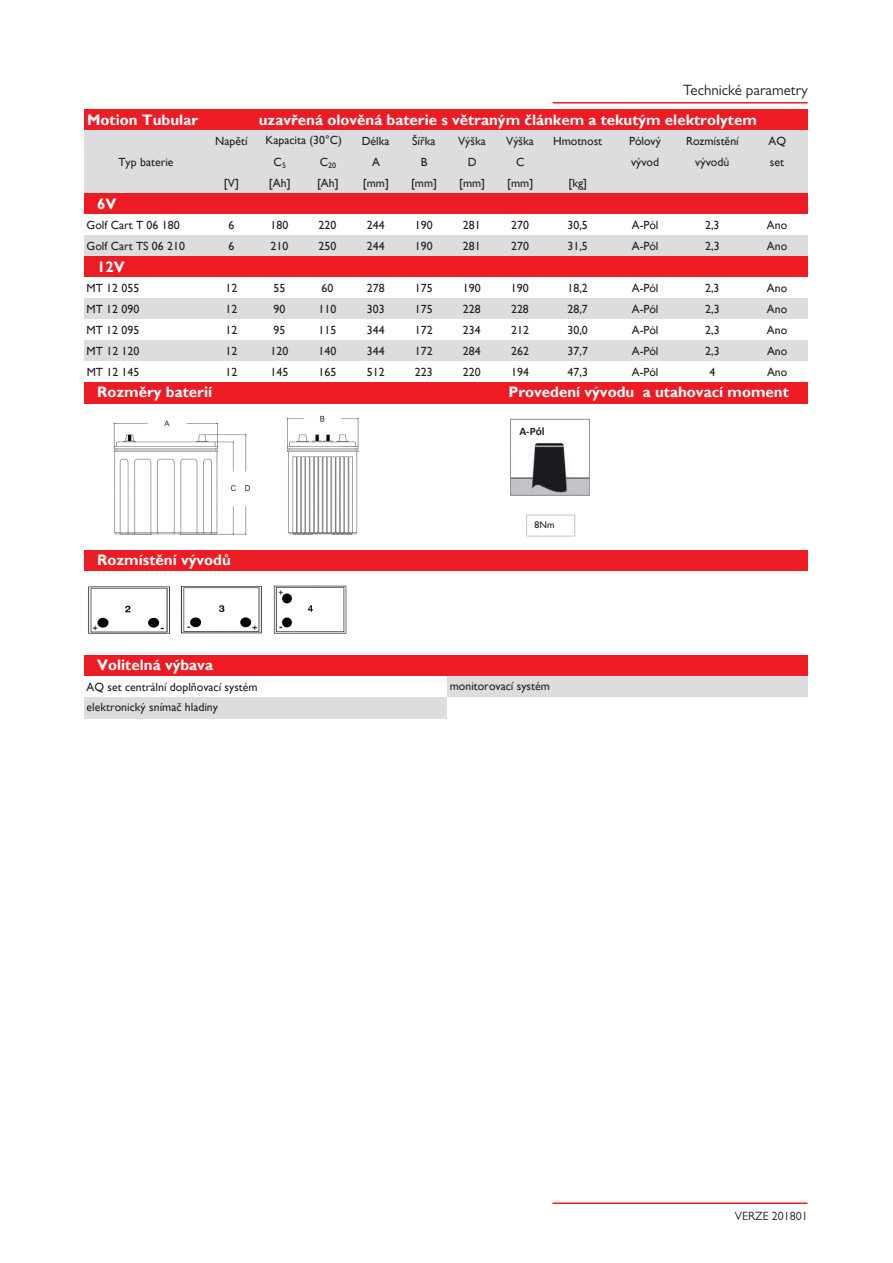
<style>
.page{position:relative;width:893px;height:1263px;background:#fff}
.page>*{position:absolute;margin:0;border:0;box-sizing:border-box;transform-origin:0 0}
.t1{font:700 15.15px "Gill Sans";color:#fff}
.t2{font:15px "Gill Sans MT Pro";color:#231f20}
.t3{font:12px "Gill Sans MT Pro";color:#231f20}
.t4{font:11.85px "Gill Sans";letter-spacing:.005em;color:#231f20}
.t5{font:700 11.4px "Calibri";color:#231f20}
.t6{font:9.75px "Gill Sans";color:#231f20}
.t7{font:7.95px "Gill Sans";color:#231f20}
</style>
<div class="page">
<hr style="left:553px;top:102px;width:254px;height:2px;background:#ed1c24">
<hr style="left:552px;top:1202px;width:255px;height:2px;background:#ee1d23">
<div style="left:84px;top:110px;width:724px;height:21px;background:#ed1c24"></div>
<div style="left:84px;top:131px;width:724px;height:63px;background:#dcdddf"></div>
<div style="left:84px;top:194px;width:724px;height:21px;background:#ed1c24"></div>
<div style="left:84px;top:236px;width:724px;height:21px;background:#dcdddf"></div>
<div style="left:84px;top:256px;width:724px;height:22px;background:#ed1c24"></div>
<div style="left:84px;top:277px;width:724px;height:22px;background:#fff"></div>
<div style="left:84px;top:298px;width:724px;height:22px;background:#dcdddf"></div>
<div style="left:84px;top:319px;width:724px;height:22px;background:#fff"></div>
<div style="left:84px;top:340px;width:724px;height:22px;background:#dcdddf"></div>
<div style="left:84px;top:361px;width:724px;height:21px;background:#fff"></div>
<div style="left:84px;top:382px;width:724px;height:21px;background:#ed1c24"></div>
<div style="left:84px;top:550px;width:724px;height:21px;background:#ed1c24"></div>
<div style="left:84px;top:655px;width:724px;height:21px;background:#ed1c24"></div>
<div style="left:448px;top:676px;width:360px;height:21px;background:#dcdddf"></div>
<div style="left:84px;top:697px;width:364px;height:21px;background:#dcdddf"></div>
<img style="left:113px;top:415px;width:246px;height:120px">
<img style="left:180px;top:586px;width:82px;height:47px">
<img style="left:274px;top:586px;width:73px;height:48px">
<img style="left:88px;top:586px;width:82px;height:48px">
<img style="left:512px;top:443px;width:76px;height:51px">
<div style="left:510px;top:419px;width:80px;height:77px;border:1px solid #939598"></div>
<div style="left:511px;top:420px;width:72px;height:22px;background:#fff"></div>
<div style="left:526px;top:515px;width:49px;height:21px;border:1px solid #c4c5c7"></div>
<p class="t1" style="left:87px;top:111px;width:112px">Motion Tubular</p>
<p class="t4" style="left:118px;top:155px;width:57px">Typ baterie</p>
<p class="t2" style="left:683px;top:82px;width:126px">Technické parametry</p>
<p class="t1" style="left:259px;top:110px;width:500px">uzavřená olověná baterie s větraným článkem a tekutým elektrolytem</p>
<p class="t4" style="left:215px;top:134px;width:34px">Napětí</p>
<p class="t4" style="left:362px;top:134px;width:29px">Délka</p>
<p class="t4" style="left:412px;top:134px;width:25px">Šířka</p>
<p class="t4" style="left:458px;top:134px;width:29px">Výška</p>
<p class="t4" style="left:506px;top:134px;width:29px">Výška</p>
<p class="t4" style="left:553px;top:134px;width:51px">Hmotnost</p>
<p class="t4" style="left:629px;top:134px;width:33px">Pólový</p>
<p class="t4" style="left:686px;top:134px;width:54px">Rozmístění</p>
<p class="t4" style="left:768px;top:134px;width:19px">AQ</p>
<p class="t4" style="left:274px;top:155px;width:14px">C<sub>5</sub></p>
<p class="t7" style="left:320px;top:161px;width:18px"><sup>C</sup>20</p>
<p class="t4" style="left:372px;top:155px;width:9px">A</p>
<p class="t4" style="left:421px;top:155px;width:8px">B</p>
<p class="t4" style="left:468px;top:155px;width:10px">D</p>
<p class="t4" style="left:516px;top:155px;width:10px">C</p>
<p class="t4" style="left:631px;top:155px;width:30px">vývod</p>
<p class="t4" style="left:695px;top:155px;width:35px">vývodů</p>
<p class="t4" style="left:770px;top:155px;width:16px">set</p>
<p class="t4" style="left:224px;top:176px;width:16px">[V]</p>
<p class="t4" style="left:269px;top:176px;width:23px">[Ah]</p>
<p class="t4" style="left:317px;top:176px;width:23px">[Ah]</p>
<p class="t4" style="left:363px;top:176px;width:28px">[mm]</p>
<p class="t4" style="left:411px;top:176px;width:28px">[mm]</p>
<p class="t4" style="left:459px;top:176px;width:28px">[mm]</p>
<p class="t4" style="left:507px;top:176px;width:28px">[mm]</p>
<p class="t4" style="left:568px;top:176px;width:20px">[kg]</p>
<p class="t4" style="left:266px;top:134px;width:78px">Kapacita (30°C)</p>
<p class="t1" style="left:97px;top:195px;width:21px">6V</p>
<p class="t4" style="left:87px;top:218px;width:95px">Golf Cart T 06 180</p>
<p class="t4" style="left:228px;top:218px;width:7px">6</p>
<p class="t4" style="left:270px;top:218px;width:19px">180</p>
<p class="t4" style="left:319px;top:218px;width:19px">220</p>
<p class="t4" style="left:367px;top:218px;width:19px">244</p>
<p class="t4" style="left:415px;top:218px;width:19px">190</p>
<p class="t4" style="left:463px;top:218px;width:19px">281</p>
<p class="t4" style="left:511px;top:218px;width:19px">270</p>
<p class="t4" style="left:567px;top:218px;width:22px">30,5</p>
<p class="t4" style="left:632px;top:218px;width:28px">A-Pól</p>
<p class="t4" style="left:705px;top:218px;width:16px">2,3</p>
<p class="t4" style="left:767px;top:218px;width:22px">Ano</p>
<p class="t4" style="left:87px;top:239px;width:100px">Golf Cart TS 06 210</p>
<p class="t4" style="left:228px;top:239px;width:7px">6</p>
<p class="t4" style="left:270px;top:239px;width:19px">210</p>
<p class="t4" style="left:319px;top:239px;width:19px">250</p>
<p class="t4" style="left:367px;top:239px;width:19px">244</p>
<p class="t4" style="left:415px;top:239px;width:19px">190</p>
<p class="t4" style="left:463px;top:239px;width:19px">281</p>
<p class="t4" style="left:511px;top:239px;width:19px">270</p>
<p class="t4" style="left:567px;top:239px;width:22px">31,5</p>
<p class="t4" style="left:632px;top:239px;width:28px">A-Pól</p>
<p class="t4" style="left:705px;top:239px;width:16px">2,3</p>
<p class="t4" style="left:767px;top:239px;width:22px">Ano</p>
<p class="t1" style="left:97px;top:258px;width:29px">12V</p>
<p class="t4" style="left:87px;top:281px;width:54px">MT 12 055</p>
<p class="t4" style="left:225px;top:281px;width:13px">12</p>
<p class="t4" style="left:273px;top:281px;width:13px">55</p>
<p class="t4" style="left:322px;top:281px;width:13px">60</p>
<p class="t4" style="left:367px;top:281px;width:19px">278</p>
<p class="t4" style="left:415px;top:281px;width:19px">175</p>
<p class="t4" style="left:463px;top:281px;width:19px">190</p>
<p class="t4" style="left:511px;top:281px;width:19px">190</p>
<p class="t4" style="left:567px;top:281px;width:22px">18,2</p>
<p class="t4" style="left:632px;top:281px;width:28px">A-Pól</p>
<p class="t4" style="left:705px;top:281px;width:16px">2,3</p>
<p class="t4" style="left:767px;top:281px;width:22px">Ano</p>
<p class="t4" style="left:87px;top:302px;width:54px">MT 12 090</p>
<p class="t4" style="left:225px;top:302px;width:13px">12</p>
<p class="t4" style="left:273px;top:302px;width:13px">90</p>
<p class="t4" style="left:319px;top:302px;width:19px">110</p>
<p class="t4" style="left:367px;top:302px;width:19px">303</p>
<p class="t4" style="left:415px;top:302px;width:19px">175</p>
<p class="t4" style="left:463px;top:302px;width:19px">228</p>
<p class="t4" style="left:511px;top:302px;width:19px">228</p>
<p class="t4" style="left:567px;top:302px;width:22px">28,7</p>
<p class="t4" style="left:632px;top:302px;width:28px">A-Pól</p>
<p class="t4" style="left:705px;top:302px;width:16px">2,3</p>
<p class="t4" style="left:767px;top:302px;width:22px">Ano</p>
<p class="t4" style="left:87px;top:323px;width:54px">MT 12 095</p>
<p class="t4" style="left:225px;top:323px;width:13px">12</p>
<p class="t4" style="left:273px;top:323px;width:13px">95</p>
<p class="t4" style="left:319px;top:323px;width:19px">115</p>
<p class="t4" style="left:367px;top:323px;width:19px">344</p>
<p class="t4" style="left:415px;top:323px;width:19px">172</p>
<p class="t4" style="left:463px;top:323px;width:19px">234</p>
<p class="t4" style="left:511px;top:323px;width:19px">212</p>
<p class="t4" style="left:567px;top:323px;width:22px">30,0</p>
<p class="t4" style="left:632px;top:323px;width:28px">A-Pól</p>
<p class="t4" style="left:705px;top:323px;width:16px">2,3</p>
<p class="t4" style="left:767px;top:323px;width:22px">Ano</p>
<p class="t4" style="left:87px;top:344px;width:54px">MT 12 120</p>
<p class="t4" style="left:225px;top:344px;width:13px">12</p>
<p class="t4" style="left:271px;top:344px;width:19px">120</p>
<p class="t4" style="left:319px;top:344px;width:19px">140</p>
<p class="t4" style="left:367px;top:344px;width:19px">344</p>
<p class="t4" style="left:415px;top:344px;width:19px">172</p>
<p class="t4" style="left:463px;top:344px;width:19px">284</p>
<p class="t4" style="left:511px;top:344px;width:19px">262</p>
<p class="t4" style="left:567px;top:344px;width:22px">37,7</p>
<p class="t4" style="left:632px;top:344px;width:28px">A-Pól</p>
<p class="t4" style="left:705px;top:344px;width:16px">2,3</p>
<p class="t4" style="left:767px;top:344px;width:22px">Ano</p>
<p class="t4" style="left:87px;top:365px;width:54px">MT 12 145</p>
<p class="t4" style="left:225px;top:365px;width:13px">12</p>
<p class="t4" style="left:271px;top:365px;width:19px">145</p>
<p class="t4" style="left:319px;top:365px;width:19px">165</p>
<p class="t4" style="left:367px;top:365px;width:19px">512</p>
<p class="t4" style="left:415px;top:365px;width:19px">223</p>
<p class="t4" style="left:463px;top:365px;width:19px">220</p>
<p class="t4" style="left:511px;top:365px;width:19px">194</p>
<p class="t4" style="left:567px;top:365px;width:22px">47,3</p>
<p class="t4" style="left:632px;top:365px;width:28px">A-Pól</p>
<p class="t4" style="left:709px;top:365px;width:7px">4</p>
<p class="t4" style="left:767px;top:365px;width:22px">Ano</p>
<p class="t1" style="left:508px;top:383px;width:282px">Provedení vývodu a utahovací moment</p>
<p class="t1" style="left:97px;top:383px;width:117px">Rozměry baterií</p>
<p class="t5" style="left:519px;top:423px;width:27px">A-Pól</p>
<p class="t1" style="left:97px;top:551px;width:135px">Rozmístění vývodů</p>
<p class="t1" style="left:97px;top:656px;width:117px">Volitelná výbava</p>
<p class="t4" style="left:87px;top:680px;width:173px">AQ set centrální doplňovací systém</p>
<p class="t4" style="left:87px;top:701px;width:133px">elektronický snímač hladiny</p>
<p class="t6" style="left:534px;top:519px;width:21px">8Nm</p>
<p class="t4" style="left:450px;top:679px;width:102px">monitorovací systém</p>
<p class="t3" style="left:735px;top:1209px;width:74px">VERZE 201801</p>
</div>
